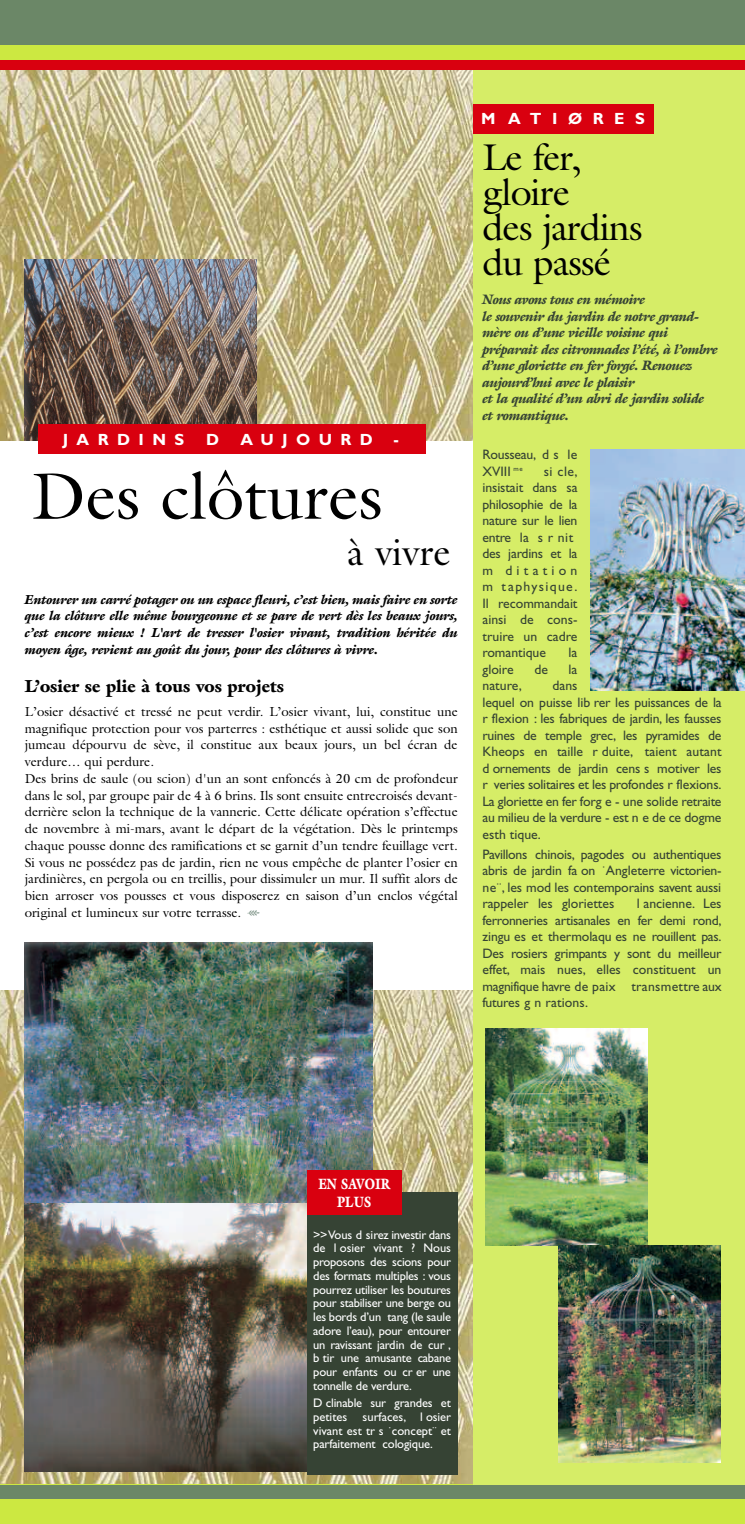
<style>
.page{position:relative;width:745px;height:1524px;background:#fff}
.page>*{position:absolute;margin:0;border:0;box-sizing:border-box;transform-origin:0 0}
.t1{font:66.25px "Galliard";color:#000}
.t2{font:37.5px/35px "Galliard";letter-spacing:-.025em;color:#000}
.t3{font:900 17.5px "Galliard";color:#000}
.t4{font:700 16.25px "Gill Sans";letter-spacing:.515em;color:#fff}
.t5{font:900 15px/18.1px "Galliard";color:#fff;text-align:center;scale:.8 1}
.t6{font:13.75px/16.5px "Gill Sans";letter-spacing:-.015em;color:#364334}
.t7{font:italic 900 13.75px/16.5px "Galliard";letter-spacing:-.02em;color:#364334}
.t8{font:13.12px/16.8px "Galliard";color:#000}
.t9{font:italic 900 13.12px/16.8px "Galliard";color:#000;text-align:justify}
.t10{font:12.5px/13.8px "Gill Sans";letter-spacing:-.01em;color:#fff;text-align:justify}
</style>
<div class="page">
<img style="left:0;top:990px;width:472px;height:494px">
<img style="left:0;top:70px;width:472px;height:371px">
<img style="left:25px;top:259px;width:231px;height:182px">
<svg style="left:247px;top:910px;width:12px;height:6px"></svg>
<div style="left:0;top:1484px;width:7px;height:40px;background:#cce841"></div>
<div style="left:2px;top:1484px;width:742px;height:40px;background:#cce841"></div>
<img style="left:25px;top:1202px;width:282px;height:269px">
<img style="left:25px;top:943px;width:347px;height:259px">
<div style="left:472px;top:65px;width:272px;height:1420px;background:#d6ed67"></div>
<div style="left:0;top:0;width:744px;height:65px;background:#6b8767"></div>
<div style="left:0;top:45px;width:744px;height:17px;background:#cce841"></div>
<div style="left:472px;top:104px;width:181px;height:30px;background:#d9000f"></div>
<div style="left:38px;top:424px;width:387px;height:30px;background:#d9000f"></div>
<div style="left:307px;top:1192px;width:150px;height:282px;background:#364334"></div>
<div style="left:2px;top:1484px;width:742px;height:14px;background:#6b8767"></div>
<div style="left:307px;top:1170px;width:94px;height:45px;background:#d9000f"></div>
<div style="left:0;top:1484px;width:7px;height:14px;background:#6b8767"></div>
<img style="left:590px;top:449px;width:154px;height:241px">
<div style="left:0;top:60px;width:744px;height:10px;background:#d9000f"></div>
<img style="left:485px;top:1028px;width:162px;height:217px">
<img style="left:558px;top:1245px;width:161px;height:217px">
<p class="t4" style="left:63px;top:433px;width:123px">JARDINS</p>
<p class="t4" style="left:206px;top:433px;width:15px">D</p>
<p class="t4" style="left:240px;top:433px;width:134px">AUJOURD</p>
<p class="t4" style="left:393px;top:433px;width:7px">-</p>
<h1 class="t1" style="left:31px;top:457px;width:352px">Des clôtures</h1>
<h2 class="t2" style="left:347px;top:535px;width:105px">à vivre</h2>
<p class="t9" style="left:25px;top:592px;width:434px">Entourer un carré potager ou un espace fleuri, c’est bien, mais faire en sorte que la clôture elle même bourgeonne et se pare de vert dès les beaux jours, c’est encore mieux ! L'art de tresser l'osier vivant, tradition héritée du moyen âge, revient au goût du jour, pour des clôtures à vivre.</p>
<p class="t3" style="left:25px;top:679px;width:260px">L’osier se plie à tous vos projets</p>
<p class="t8" style="left:25px;top:703px;width:434px">L’osier désactivé et tressé ne peut verdir. L’osier vivant, lui, constitue une magnifique protection pour vos parterres : esthétique et aussi solide que son jumeau dépourvu de sève, il constitue aux beaux jours, un bel écran de verdure… qui perdure.<br>Des brins de saule (ou scion) d'un an sont enfoncés à 20 cm de profondeur dans le sol, par groupe pair de 4 à 6 brins. Ils sont ensuite entrecroisés devant&shy;derrière selon la technique de la vannerie. Cette délicate opération s’effectue de novembre à mi-mars, avant le départ de la végétation. Dès le printemps chaque pousse donne des ramifications et se garnit d’un tendre feuillage vert.<br>Si vous ne possédez pas de jardin, rien ne vous empêche de planter l’osier en jardinières, en pergola ou en treillis, pour dissimuler un mur. Il suffit alors de bien arroser vos pousses et vous disposerez en saison d’un enclos végétal original et lumineux sur votre terrasse.</p>
<p class="t4" style="left:481px;top:112px;width:165px">M ATIØRES</p>
<h2 class="t2" style="left:482px;top:140px;width:161px">Le fer, gloire<br>des jardins du passé</h2>
<p class="t7" style="left:482px;top:293px;width:237px">Nous avons tous en mémoire<br>le souvenir du jardin de notre grand&shy;mère ou d’une vieille voisine qui préparait des citronnades l’été, à l’ombre d’une gloriette en fer forgé. Renouez aujourd’hui avec le plaisir<br>et la qualité d’un abri de jardin solide et romantique.</p>
<p class="t6" style="left:482px;top:448px;width:96px">Rousseau, d s le<br>XVIII <sup>me</sup></p>
<p class="t6" style="left:482px;top:464px;width:96px;text-indent:61px">si cle, insistait dans sa philosophie de la nature sur le lien entre la s r nit des jardins et la m ditation m taphysique.<br>Il recommandait ainsi de cons&shy;truire un cadre romantique</p>
<p class="t6" style="left:568px;top:646px;width:10px">la</p>
<p class="t6" style="left:482px;top:662px;width:33px">gloire</p>
<p class="t6" style="left:534px;top:662px;width:15px">de</p>
<p class="t6" style="left:568px;top:662px;width:10px">la</p>
<p class="t6" style="left:482px;top:679px;width:41px">nature,</p>
<p class="t6" style="left:482px;top:679px;width:240px;text-indent:70px">dans<br>lequel on puisse lib rer les puissances de la r flexion : les fabriques de jardin, les fausses ruines de temple grec, les pyramides de Kheops en taille r duite, taient autant d ornements de jardin cens s motiver les r veries solitaires et les profondes r flexions.<br>La gloriette en fer forg e - une solide retraite au milieu de la verdure - est n e de ce dogme esth tique.</p>
<p class="t6" style="left:482px;top:847px;width:240px;text-align:justify">Pavillons chinois, pagodes ou authentiques abris de jardin fa on ˙Angleterre victorien&shy;ne¨, les mod les contemporains savent aussi rappeler les gloriettes</p>
<p class="t6" style="left:482px;top:897px;width:240px;text-align:justify;text-indent:154px">l ancienne. Les ferronneries artisanales en fer demi rond, zingu es et thermolaqu es ne rouillent pas.<br>Des rosiers grimpants y sont du meilleur effet, mais nues, elles constituent un magnifique havre de paix transmettre aux futures g n rations.</p>
<p class="t5" style="left:318px;top:1176px;width:91px">EN SAVOIR<br>PLUS</p>
<p class="t10" style="left:313px;top:1228px;width:139px">&gt;&gt; Vous d sirez investir dans de l osier vivant ? Nous proposons des scions pour des formats multiples : vous pourrez utiliser les boutures pour stabiliser une berge ou les bords d’un tang (le saule adore l’eau), pour entourer un ravissant jardin de cur , b tir une amusante cabane pour enfants ou cr er une tonnelle de verdure.</p>
<p class="t10" style="left:313px;top:1397px;width:139px">D clinable sur grandes et petites surfaces, l osier vivant est tr s ˙concept¨ et parfaitement cologique.</p>
</div>
